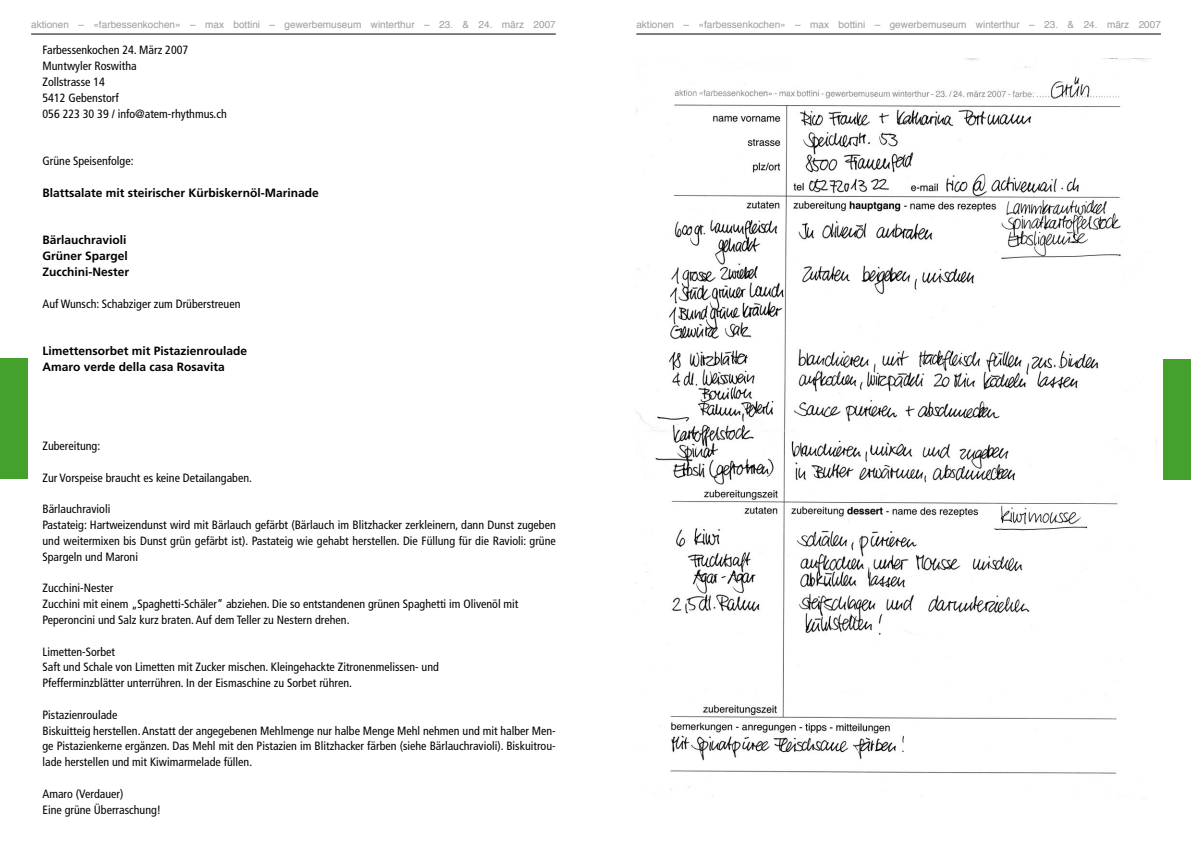
<style>
.page{position:relative;width:1191px;height:842px;background:#fff}
.page>*{position:absolute;margin:0;border:0;box-sizing:border-box;transform-origin:0 0}
.t1{font:condensed 12px/15.8px "Frutiger";color:#000}
.t2{font:700 12px/15.8px "Frutiger";color:#000}
.t3{font:10px "Helvetica";color:#9c9d9f}
</style>
<div class="page">
<hr style="left:636px;top:34px;width:524px;height:1px;background:#000">
<hr style="left:31px;top:34px;width:525px;height:1px;background:#000">
<div style="left:0;top:359px;width:27px;height:120px;background:#44a12b"></div>
<div style="left:1163px;top:360px;width:28px;height:120px;background:#44a12b"></div>
<img style="left:635px;top:59px;width:522px;height:737px">
<p class="t3" style="left:31px;top:21px;width:526px">aktionen – «farbessenkochen» – max bottini – gewerbemuseum winterthur – 23. &amp; 24. märz 2007</p>
<p class="t3" style="left:636px;top:21px;width:526px">aktionen – «farbessenkochen» – max bottini – gewerbemuseum winterthur – 23. &amp; 24. märz 2007</p>
<p class="t1" style="left:43px;top:43px;width:186px">Farbessenkochen 24. März 2007<br>Muntwyler Roswitha<br>Zollstrasse 14<br>5412 Gebenstorf<br>056 223 30 39 / info@atem-rhythmus.ch</p>
<p class="t1" style="left:43px;top:154px;width:93px">Grüne Speisenfolge:</p>
<p class="t2" style="left:43px;top:186px;width:278px">Blattsalate mit steirischer Kürbiskernöl-Marinade</p>
<p class="t2" style="left:43px;top:233px;width:88px">Bärlauchravioli<br>Grüner Spargel<br>Zucchini-Nester</p>
<p class="t1" style="left:43px;top:296px;width:199px">Auf Wunsch: Schabziger zum Drüberstreuen</p>
<p class="t2" style="left:43px;top:344px;width:206px">Limettensorbet mit Pistazienroulade<br>Amaro verde della casa Rosavita</p>
<p class="t1" style="left:43px;top:438px;width:59px">Zubereitung:</p>
<p class="t1" style="left:43px;top:470px;width:211px">Zur Vorspeise braucht es keine Detailangaben.</p>
<p class="t1" style="left:43px;top:501px;width:515px">Bärlauchravioli<br>Pastateig: Hartweizendunst wird mit Bärlauch gefärbt (Bärlauch im Blitzhacker zerkleinern, dann Dunst zugeben und weitermixen bis Dunst grün gefärbt ist). Pastateig wie gehabt herstellen. Die Füllung für die Ravioli: grüne Spargeln und Maroni</p>
<p class="t1" style="left:43px;top:581px;width:477px">Zucchini-Nester<br>Zucchini mit einem „Spaghetti-Schäler“ abziehen. Die so entstandenen grünen Spaghetti im Olivenöl mit<br>Peperoncini und Salz kurz braten. Auf dem Teller zu Nestern drehen.</p>
<p class="t1" style="left:43px;top:644px;width:398px">Limetten-Sorbet<br>Saft und Schale von Limetten mit Zucker mischen. Kleingehackte Zitronenmelissen- und<br>Pfefferminzblätter unterrühren. In der Eismaschine zu Sorbet rühren.</p>
<p class="t1" style="left:43px;top:707px;width:515px">Pistazienroulade<br>Biskuitteig herstellen. Anstatt der angegebenen Mehlmenge nur halbe Menge Mehl nehmen und mit halber Men&shy;ge Pistazienkerne ergänzen. Das Mehl mit den Pistazien im Blitzhacker färben (siehe Bärlauchravioli). Biskuitrou&shy;lade herstellen und mit Kiwimarmelade füllen.</p>
<p class="t1" style="left:43px;top:786px;width:120px">Amaro (Verdauer)<br>Eine grüne Überraschung!</p>
</div>
